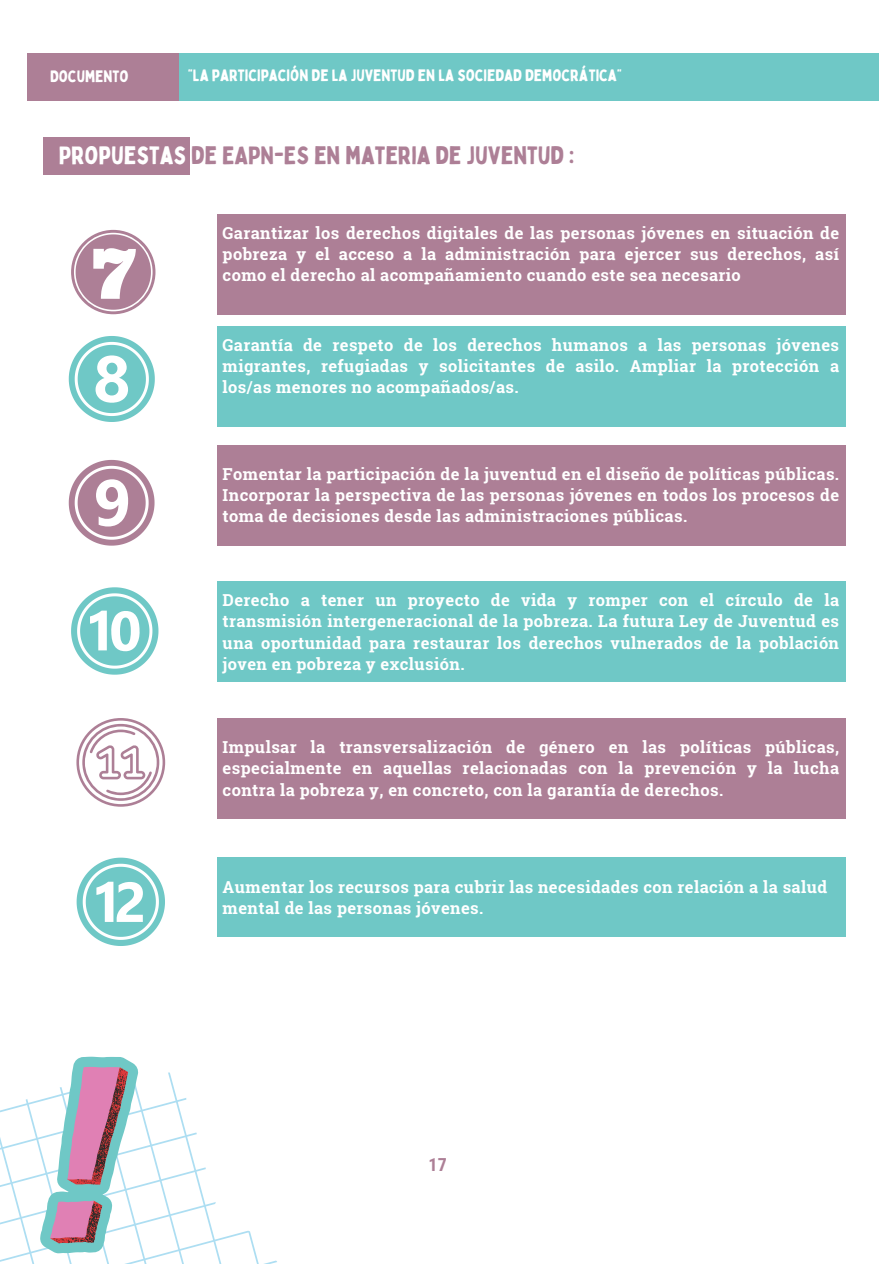
<style>
.page{position:relative;width:894px;height:1264px;background:#fff}
.page>*{position:absolute;margin:0;border:0;box-sizing:border-box;transform-origin:0 0}
.t1{font:24.75px "Bobby Jones";color:#ad7f96}
.t2{font:700 18px "Roboto Condensed";color:#ad7f96}
.t3{font:700 16.5px/21.3px "Roboto Slab";letter-spacing:.025em;color:#fff;text-align:justify}
.t4{font:16.2px "Bobby Jones";color:#fff}
.t5{font:700 16.2px "Roboto Condensed";color:#fff}
.s1{color:#fff}
</style>
<div class="page">
<div style="left:44px;top:137px;width:146px;height:37px;background:#ad7f96"></div>
<div style="left:217px;top:214px;width:627px;height:101px;background:#ad7f96"></div>
<div style="left:217px;top:326px;width:627px;height:101px;background:#6fc8c6"></div>
<div style="left:217px;top:445px;width:627px;height:100px;background:#ad7f96"></div>
<div style="left:217px;top:581px;width:627px;height:101px;background:#6fc8c6"></div>
<div style="left:217px;top:718px;width:627px;height:101px;background:#ad7f96"></div>
<div style="left:217px;top:857px;width:627px;height:80px;background:#6fc8c6"></div>
<div style="left:149px;top:53px;width:728px;height:48px;background:#6fc8c6"></div>
<div style="left:28px;top:53px;width:151px;height:48px;background:#ad7f96"></div>
<svg style="left:69px;top:336px;width:85px;height:85px"></svg>
<svg style="left:69px;top:460px;width:85px;height:85px"></svg>
<svg style="left:71px;top:587px;width:87px;height:87px"></svg>
<div style="left:120px;top:617px;width:11px;height:27px;background:#6fc8c6;border-radius:50%"></div>
<svg style="left:77px;top:857px;width:88px;height:89px"></svg>
<svg style="left:0;top:1056px;width:277px;height:207px"></svg>
<svg style="left:71px;top:230px;width:84px;height:84px"></svg>
<svg style="left:77px;top:718px;width:88px;height:88px"></svg>
<p class="t4" style="left:50px;top:66px;width:80px">DOCUMENTO</p>
<h2 class="t4" style="left:188px;top:66px;width:435px">“LA PARTICIPACIÓN DE LA JUVENTUD EN LA SOCIEDAD DEMOCRÁTICA”</h2>
<p class="t5" style="left:66px;top:67px;width:75px">Documento</p>
<h2 class="t1" style="left:59px;top:140px;width:517px"><span class="s1">PROPUESTAS</span> DE EAPN-ES EN MATERIA DE JUVENTUD :</h2>
<h2 class="t3" style="left:222px;top:221px;width:617px">Garantizar los derechos digitales de las personas jóvenes en situación de pobreza y el acceso a la administración para ejercer sus derechos, así como el derecho al acompañamiento cuando este sea necesario</h2>
<p class="t3" style="left:222px;top:333px;width:617px">Garantía de respeto de los derechos humanos a las personas jóvenes migrantes, refugiadas y solicitantes de asilo. Ampliar la protección a los/as menores no acompañados/as.</p>
<p class="t3" style="left:222px;top:462px;width:617px">Fomentar la participación de la juventud en el diseño de políticas públicas.<br>Incorporar la perspectiva de las personas jóvenes en todos los procesos de toma de decisiones desde las administraciones públicas.</p>
<h1 class="t3" style="left:222px;top:589px;width:617px">Derecho a tener un proyecto de vida y romper con el círculo de la transmisión intergeneracional de la pobreza. La futura Ley de Juventud es una oportunidad para restaurar los derechos vulnerados de la población joven en pobreza y exclusión.</h1>
<p class="t3" style="left:222px;top:736px;width:617px">Impulsar la transversalización de género en las políticas públicas, especialmente en aquellas relacionadas con la prevención y la lucha contra la pobreza y, en concreto, con la garantía de derechos.</p>
<h2 class="t3" style="left:222px;top:875px;width:606px">Aumentar los recursos para cubrir las necesidades con relación a la salud mental de las personas jóvenes.</h2>
<p class="t2" style="left:428px;top:1154px;width:20px">17</p>
</div>
